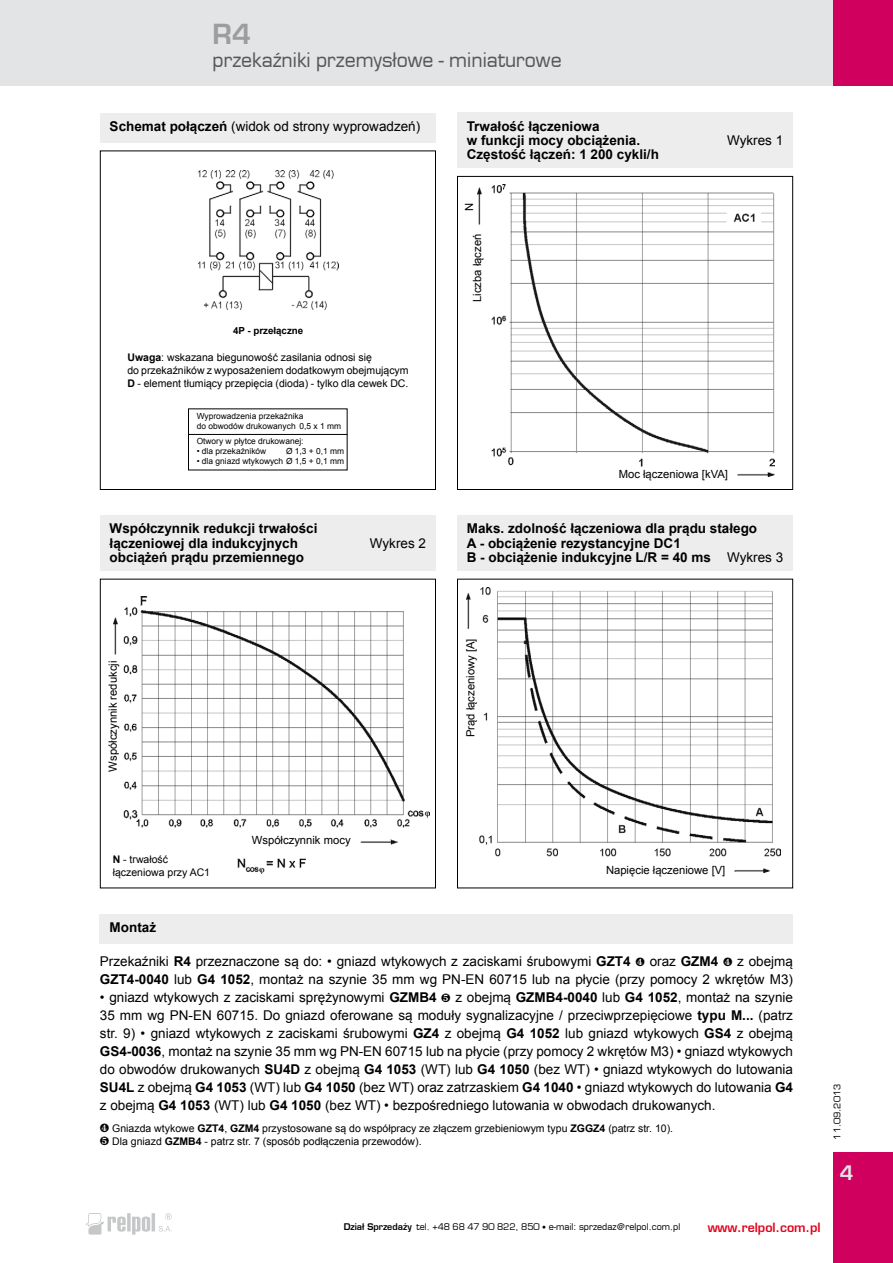
<style>
.page{position:relative;width:893px;height:1263px;background:#fff}
.page>*{position:absolute;margin:0;border:0;box-sizing:border-box;transform-origin:0 0}
.t1{font:700 27px "Euromode";color:#9c9d9f}
.t2{font:19.5px "Euromode";color:#58585a}
.t3{font:700 19.5px "Euromode";color:#e3e4e5}
.t4{font:13.5px/18px "Arial";color:#000}
.t5{font:700 13.5px/14.2px "Arial";color:#000}
.t6{font:700 12.45px "Euromode";color:#e2001a}
.t7{font:11.25px "Arial";color:#000}
.t8{font:10.5px/12.8px "Arial";color:#000}
.t9{font:700 9.75px "Arial";color:#000}
.t10{font:9px "Euromode";color:#000}
.t11{font:700 9px "Euromode";color:#000}
.t12{font:8.4px/10.1px "Arial";color:#000}
.s1{font-weight:700}
.s2{font-weight:400}
.s3{font-size:7.5px}
</style>
<div class="page">
<div style="left:0;top:0;width:833px;height:85px;background:#e3e4e5"></div>
<div style="left:833px;top:0;width:60px;height:85px;background:#d0005f"></div>
<svg style="left:86px;top:1213px;width:86px;height:21px"></svg>
<div style="left:833px;top:1152px;width:60px;height:111px;background:#d0005f"></div>
<div style="left:100px;top:914px;width:693px;height:29px;background:#ededee"></div>
<div style="left:457px;top:113px;width:336px;height:55px;background:#ededee"></div>
<div style="left:457px;top:176px;width:336px;height:314px;border:1px solid #000"></div>
<div style="left:100px;top:515px;width:336px;height:56px;background:#ededee"></div>
<div style="left:457px;top:515px;width:336px;height:56px;background:#ededee"></div>
<div style="left:457px;top:579px;width:336px;height:309px;border:1px solid #000"></div>
<img style="left:477px;top:185px;width:297px;height:292px">
<img style="left:466px;top:588px;width:314px;height:284px">
<div style="left:100px;top:113px;width:336px;height:29px;background:#ededee"></div>
<div style="left:100px;top:151px;width:336px;height:339px;border:1px solid #000"></div>
<img style="left:198px;top:171px;width:140px;height:139px">
<div style="left:100px;top:579px;width:336px;height:309px;border:1px solid #000"></div>
<img style="left:114px;top:597px;width:315px;height:276px">
<hr style="left:188px;top:434px;width:159px;height:1px;background:#000">
<h1 class="t1" style="left:213px;top:23px;width:40px">R4</h1>
<h2 class="t2" style="left:213px;top:48px;width:351px">przekaŸniki przemys³owe - miniaturowe</h2>
<p class="t4" style="left:110px;top:117px;width:312px"><span class="s1">Schemat połączeń</span> (widok od strony wyprowadzeń)</p>
<p class="t9" style="left:233px;top:324px;width:72px">4P - przełączne</p>
<p class="t8" style="left:127px;top:351px;width:283px"><span class="s1">Uwaga</span>: wskazana biegunowość zasilania odnosi się<br>do przekaźników z wyposażeniem dodatkowym obejmującym<br><span class="s1">D</span> - element tłumiący przepięcia (dioda) - tylko dla cewek DC.</p>
<p class="t12" style="left:197px;top:411px;width:146px">Wyprowadzenia przekaźnika<br>do obwodów drukowanych 0,5 x 1 mm</p>
<p class="t12" style="left:197px;top:436px;width:108px">Otwory w płytce drukowanej:</p>
<p class="t12" style="left:197px;top:446px;width:71px">• dla przekaźników</p>
<p class="t12" style="left:286px;top:446px;width:60px">Ø 1,3 + 0,1 mm</p>
<p class="t12" style="left:197px;top:456px;width:149px">• dla gniazd wtykowych Ø 1,5 + 0,1 mm</p>
<p class="t5" style="left:467px;top:119px;width:175px">Trwałość łączeniowa<br>w funkcji mocy obciążenia.</p>
<p class="t5" style="left:467px;top:147px;width:194px">Częstość łączeń: 1 200 cykli/h</p>
<p class="t7" style="left:465px;top:211px;width:10px;rotate:-90deg">N</p>
<p class="t7" style="left:469px;top:302px;width:70px;rotate:-90deg">Liczba łączeń</p>
<p class="t4" style="left:727px;top:132px;width:58px">Wykres 1</p>
<p class="t5" style="left:110px;top:522px;width:209px">Współczynnik redukcji trwałości łączeniowej dla indukcyjnych</p>
<p class="t5" style="left:110px;top:550px;width:196px">obciążeń prądu przemiennego</p>
<p class="t4" style="left:370px;top:535px;width:58px">Wykres 2</p>
<p class="t7" style="left:619px;top:466px;width:111px">Moc łączeniowa [kVA]</p>
<p class="t5" style="left:467px;top:522px;width:318px">Maks. zdolność łączeniowa dla prądu stałego<br>A - obciążenie rezystancyjne DC1<br>B - obciążenie indukcyjne L/R = 40 ms <span class="s2">Wykres 3</span></p>
<p class="t7" style="left:105px;top:771px;width:112px;rotate:-90deg">Współczynnik redukcji</p>
<p class="t7" style="left:463px;top:737px;width:100px;rotate:-90deg">Prąd łączeniowy [A]</p>
<p class="t8" style="left:113px;top:853px;width:99px"><span class="s1">N</span> - trwałość łączeniowa przy AC1</p>
<p class="t7" style="left:252px;top:832px;width:100px">Współczynnik mocy</p>
<p class="t7" style="left:606px;top:862px;width:121px">Napięcie łączeniowe [V]</p>
<p class="t5" style="left:110px;top:920px;width:48px">Montaż</p>
<p class="t4" style="left:100px;top:952px;width:695px">Przekaźniki <span class="s1">R4</span> przeznaczone są do: • gniazd wtykowych z zaciskami śrubowymi <span class="s1">GZT4</span> ❹ oraz <span class="s1">GZM4</span> ❹ z obejmą<br><span class="s1">GZT4-0040</span> lub <span class="s1">G4 1052</span>, montaż na szynie 35 mm wg PN-EN 60715 lub na płycie (przy pomocy 2 wkrętów M3)</p>
<p class="t4" style="left:100px;top:988px;width:695px;text-align:justify">• gniazd wtykowych z zaciskami sprężynowymi <span class="s1">GZMB4</span> ❺ z obejmą <span class="s1">GZMB4-0040</span> lub <span class="s1">G4 1052</span>, montaż na szynie 35 mm wg PN-EN 60715. Do gniazd oferowane są moduły sygnalizacyjne / przeciwprzepięciowe <span class="s1">typu M...</span> (patrz str. 9) • gniazd wtykowych z zaciskami śrubowymi <span class="s1">GZ4</span> z obejmą <span class="s1">G4 1052</span> lub gniazd wtykowych <span class="s1">GS4</span> z obejmą <span class="s1">GS4-0036</span>, montaż na szynie 35 mm wg PN-EN 60715 lub na płycie (przy pomocy 2 wkrętów M3) • gniazd wtykowych do obwodów drukowanych <span class="s1">SU4D</span> z obejmą <span class="s1">G4 1053</span> (WT) lub <span class="s1">G4 1050</span> (bez WT) • gniazd wtykowych do lutowania <span class="s1">SU4L</span> z obejmą <span class="s1">G4 1053</span> (WT) lub <span class="s1">G4 1050</span> (bez WT) oraz zatrzaskiem <span class="s1">G4 1040</span> • gniazd wtykowych do lutowania <span class="s1">G4 </span>z obejmą <span class="s1">G4 1053</span> (WT) lub <span class="s1">G4 1050</span> (bez WT) • bezpośredniego lutowania w obwodach druko wanych.</p>
<p class="t8" style="left:100px;top:1121px;width:575px;line-height:13.5px">❹ Gniazda wtykowe <span class="s1">GZT4</span>, <span class="s1">GZM4</span> przysto so wane są do współ pracy ze złączem grzebieniowym typu <span class="s1">ZGGZ4</span> (patrz str. 10).<br>❺ Dla gniazd <span class="s1">GZMB4</span> - patrz str. 7 (sposób podłączenia przewodów).</p>
<p class="t10" style="left:833px;top:1140px;width:57px;rotate:-90deg">11.09.2013</p>
<h2 class="t3" style="left:840px;top:1165px;width:15px">4</h2>
<p class="t11" style="left:344px;top:1221px;width:69px">Dzia³ Sprzeda¿y</p>
<p class="t6" style="left:708px;top:1222px;width:114px">www.relpol.com.pl</p>
<p class="t10" style="left:417px;top:1223px;width:265px">tel. +48 68 47 90 822, 850 <span class="s3">•</span> e-mail: sprzedaz@relpol.com.pl</p>
</div>
